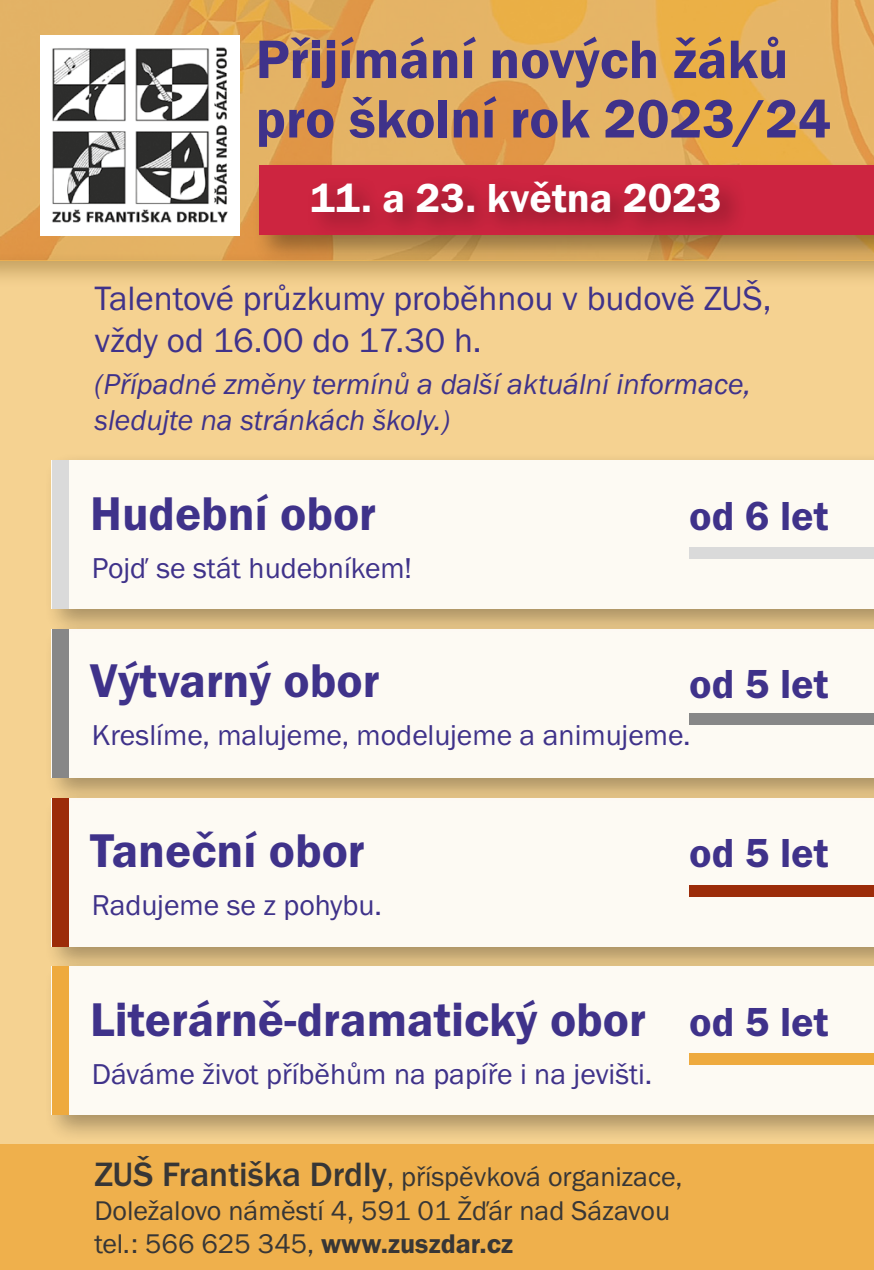
<style>
.page{position:relative;width:874px;height:1270px;background:#fff}
.page>*{position:absolute;margin:0;border:0;box-sizing:border-box;transform-origin:0 0}
.t1{font:56px/59.5px "Franklin Gothic URW Dem";color:#3f328a}
.t2{font:49px "Franklin Gothic URW Dem";color:#3f328a}
.t3{font:42px "Franklin Gothic URW Dem";color:#3f328a}
.t4{font:42px "Franklin Gothic URW Dem";color:#fff}
.t5{font:35px/42px "Franklin Gothic URW Boo";color:#3f328a}
.t6{font:29.75px "Franklin Gothic URW Boo";color:#3f328a}
.t7{font:29.75px/35.7px "Franklin Gothic URW Boo Ita";color:#3f328a}
.t8{font:28px/33.6px "Franklin Gothic URW Boo";color:#373636}
.s1{font-family:"Franklin Gothic URW";font-weight:500;font-size:35px}
.s2{font-family:"Franklin Gothic URW Dem"}
</style>
<div class="page">
<svg style="left:0;top:0;width:873px;height:252px;background:#e4ae5b"></svg>
<div style="left:0;top:260px;width:873px;height:1010px;background:#f5d291"></div>
<img style="left:41px;top:36px;width:198px;height:200px">
<div style="left:0;top:1144px;width:873px;height:126px;background:#efb04c"></div>
<div style="left:42px;top:452px;width:831px;height:186px;background:#000;opacity:.35"></div>
<div style="left:52px;top:460px;width:821px;height:149px;background:#fdfaf3"></div>
<div style="left:52px;top:460px;width:16px;height:149px;background:#dadada"></div>
<div style="left:42px;top:620px;width:831px;height:187px;background:#000;opacity:.35"></div>
<div style="left:52px;top:629px;width:821px;height:149px;background:#fdfaf3"></div>
<div style="left:52px;top:629px;width:16px;height:149px;background:#878787"></div>
<div style="left:42px;top:789px;width:831px;height:186px;background:#000;opacity:.35"></div>
<div style="left:52px;top:798px;width:821px;height:149px;background:#fdfaf3"></div>
<div style="left:52px;top:798px;width:16px;height:149px;background:#9c2c09"></div>
<div style="left:42px;top:958px;width:831px;height:186px;background:#000;opacity:.35"></div>
<div style="left:52px;top:966px;width:821px;height:149px;background:#fdfaf3"></div>
<div style="left:52px;top:966px;width:16px;height:149px;background:#eeaa3e"></div>
<div style="left:251px;top:159px;width:622px;height:107px;background:#000;opacity:.35"></div>
<div style="left:259px;top:166px;width:614px;height:69px;background:#cd2540"></div>
<div style="left:304px;top:172px;width:442px;height:69px;background:#000;opacity:.35"></div>
<div style="left:689px;top:547px;width:184px;height:12px;background:#dadada"></div>
<div style="left:689px;top:713px;width:184px;height:12px;background:#878787"></div>
<div style="left:689px;top:885px;width:184px;height:12px;background:#9c2c09"></div>
<div style="left:689px;top:1053px;width:184px;height:12px;background:#eeaa3e"></div>
<h1 class="t1" style="left:255px;top:29px;width:576px">Přijímání nových žáků pro školní rok 2023/24</h1>
<h3 class="t4" style="left:310px;top:172px;width:413px">11. a 23. května 2023</h3>
<p class="t5" style="left:94px;top:276px;width:678px">Talentové průzkumy proběhnou v budově ZUŠ, vždy od 16.00 do 17.30 h.</p>
<p class="t7" style="left:94px;top:366px;width:658px">(Případné změny termínů a další aktuální informace, sledujte na stránkách školy.)</p>
<h2 class="t2" style="left:90px;top:483px;width:287px">Hudební obor</h2>
<p class="t6" style="left:92px;top:549px;width:322px">Pojď se stát hudebníkem!</p>
<h2 class="t2" style="left:90px;top:651px;width:291px">Výtvarný obor</h2>
<h3 class="t3" style="left:689px;top:490px;width:141px">od 6 let</h3>
<h3 class="t3" style="left:689px;top:658px;width:141px">od 5 let</h3>
<p class="t6" style="left:92px;top:717px;width:600px">Kreslíme, malujeme, modelujeme a animujeme.</p>
<h2 class="t2" style="left:90px;top:820px;width:276px">Taneční obor</h2>
<p class="t6" style="left:92px;top:886px;width:291px">Radujeme se z pohybu.</p>
<h3 class="t3" style="left:689px;top:828px;width:141px">od 5 let</h3>
<h2 class="t2" style="left:90px;top:989px;width:557px">Literárně-dramatický obor</h2>
<p class="t6" style="left:92px;top:1055px;width:561px">Dáváme život příběhům na papíře i na jevišti.</p>
<h3 class="t3" style="left:689px;top:996px;width:141px">od 5 let</h3>
<p class="t8" style="left:94px;top:1159px;width:589px"><span class="s1">ZUŠ Františka Drdly</span>, příspěvková organizace,<br>Doležalovo náměstí 4, 591 01 Žďár nad Sázavou tel.: 566 625 345, <span class="s2">www.zuszdar.cz</span></p>
</div>
